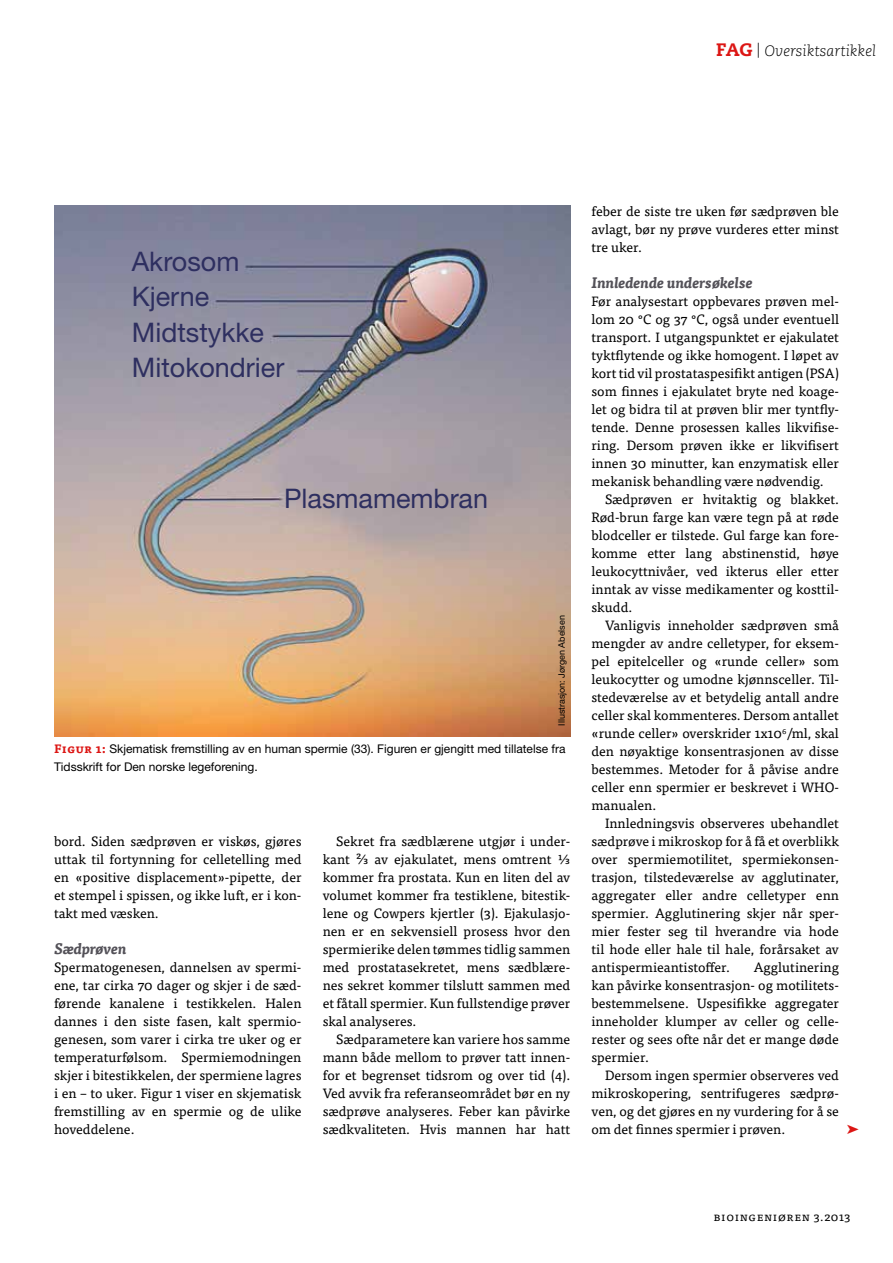
<style>
.page{position:relative;width:893px;height:1263px;background:#fff}
.page>*{position:absolute;margin:0;border:0;box-sizing:border-box;transform-origin:0 0}
.t1{font:27px/35.2px "Helvetica Neue LT Pro";color:#2e2f60}
.t2{font:italic 700 15px "Tisa Pro";color:#535158}
.t3{font:italic 300 15px "Caecilia LT Std";color:#000}
.t4{font:13.5px/18px "Tisa Pro";color:#000;text-align:justify}
.t5{font:12px/18px "Helvetica Neue LT Pro";color:#000}
.t6{font:12px "Tisa Pro";letter-spacing:.05em;color:#000}
.t7{font:9px "Helvetica Neue LT Pro";color:#000}
.s1{font-weight:800;font-style:normal;font-size:18px;color:#dc1614}
.s2{font-family:"Tisa Pro";font-weight:700;color:#dc1614}
</style>
<div class="page">
<img style="left:54px;top:206px;width:516px;height:531px">
<p class="t3" style="left:716px;top:43px;width:161px"><span class="s1">FAG</span> | Oversiktsartikkel</p>
<h1 class="t1" style="left:132px;top:243px;width:154px">Akrosom<br>Kjerne<br>Midtstykke<br>Mitokondrier</h1>
<h1 class="t1" style="left:284px;top:480px;width:206px">Plasmamembran</h1>
<p class="t7" style="left:556px;top:726px;width:112px;rotate:-90deg">Illustrasjon: Jørgen Abelsen</p>
<p class="t5" style="left:54px;top:739px;width:513px"><span class="s2">Figur 1:</span> Skjematisk fremstilling av en human spermie (33). Figuren er gjengitt med tillatelse fra<br>Tidsskrift for Den norske legeforening.</p>
<p class="t4" style="left:54px;top:831px;width:249px">bord. Siden sædprøven er viskøs, gjøres uttak til fortynning for celletelling med en «positive displacement»-pipette, der et stempel i spissen, og ikke luft, er i kon&shy;takt med væsken.</p>
<p class="t2" style="left:54px;top:937px;width:74px">Sædprøven</p>
<p class="t4" style="left:54px;top:957px;width:249px">Spermatogenesen, dannelsen av spermi&shy;ene, tar cirka 70 dager og skjer i de sæd&shy;førende kanalene i testikkelen. Halen dannes i den siste fasen, kalt spermio&shy;genesen, som varer i cirka tre uker og er temperaturfølsom. Spermiemodningen skjer i bitestikkelen, der spermiene lagres i en – to uker. Figur 1 viser en skjematisk fremstilling av en spermie og de ulike hoveddelene.</p>
<p class="t4" style="left:323px;top:831px;width:249px;text-indent:14px">Sekret fra sædblærene utgjør i under&shy;kant ²⁄3 av ejakulatet, mens omtrent ⅓ kommer fra prostata. Kun en liten del av volumet kommer fra testiklene, bitestik&shy;lene og Cowpers kjertler (3). Ejakulasjo&shy;nen er en sekvensiell prosess hvor den spermierike delen tømmes tidlig sammen med prostatasekretet, mens sædblære&shy;nes sekret kommer tilslutt sammen med et fåtall spermier. Kun fullstendige prøver skal analyseres.</p>
<p class="t4" style="left:323px;top:1029px;width:249px;text-indent:14px">Sædparametere kan variere hos samme mann både mellom to prøver tatt innen&shy;for et begrenset tidsrom og over tid (4).<br>Ved avvik fra referanseområdet bør en ny sædprøve analyseres. Feber kan påvirke sædkvaliteten. Hvis mannen har hatt</p>
<p class="t4" style="left:591px;top:201px;width:249px">feber de siste tre uken før sædprøven ble avlagt, bør ny prøve vurderes etter minst tre uker.</p>
<p class="t2" style="left:591px;top:271px;width:163px">Innledende undersøkelse</p>
<p class="t4" style="left:591px;top:291px;width:249px">Før analysestart oppbevares prøven mel&shy;lom 20 °C og 37 °C, også under eventuell transport. I utgangspunktet er ejakulatet tyktflytende og ikke homogent. I løpet av kort tid vil prostataspesifikt antigen (PSA) som finnes i ejakulatet bryte ned koage&shy;let og bidra til at prøven blir mer tyntfly&shy;tende. Denne prosessen kalles likvifise&shy;ring. Dersom prøven ikke er likvifisert innen 30 minutter, kan enzymatisk eller mekanisk behandling være nødvendig.</p>
<p class="t4" style="left:591px;top:489px;width:249px;text-indent:14px">Sædprøven er hvitaktig og blakket.<br>Rød-brun farge kan være tegn på at røde blodceller er tilstede. Gul farge kan fore&shy;komme etter lang abstinenstid, høye leukocyttnivåer, ved ikterus eller etter inntak av visse medikamenter og kosttil&shy;skudd.</p>
<p class="t4" style="left:591px;top:615px;width:249px;text-indent:14px">Vanligvis inneholder sædprøven små mengder av andre celletyper, for eksem&shy;pel epitelceller og «runde celler» som leukocytter og umodne kjønnsceller. Til&shy;stedeværelse av et betydelig antall andre celler skal kommenteres. Dersom antallet «runde celler» overskrider 1x10<sup>6</sup>/ml, skal den nøyaktige konsentrasjonen av disse bestemmes. Metoder for å påvise andre celler enn spermier er beskrevet i WHO&shy;manualen.</p>
<p class="t4" style="left:591px;top:813px;width:249px;text-indent:14px">Innledningsvis observeres ubehandlet sædprøve i mikroskop for å få et overblikk over spermiemotilitet, spermiekonsen&shy;trasjon, tilstedeværelse av agglutinater, aggregater eller andre celletyper enn spermier. Agglutinering skjer når sper&shy;mier fester seg til hverandre via hode til hode eller hale til hale, forårsaket av antispermieantistoffer.</p>
<p class="t4" style="left:591px;top:957px;width:249px;text-indent:162px">Agglutinering kan påvirke konsentrasjon- og motilitets&shy;bestemmelsene. Uspesifikke aggregater inneholder klumper av celler og celle&shy;rester og sees ofte når det er mange døde spermier.</p>
<p class="t4" style="left:591px;top:1065px;width:249px;text-indent:14px">Dersom ingen spermier observeres ved mikroskopering, sentrifugeres sædprø&shy;ven, og det gjøres en ny vurdering for å se om det finnes spermier i prøven.</p>
<p class="t6" style="left:713px;top:1208px;width:139px">Bioingeniøren 3.2013</p>
</div>
